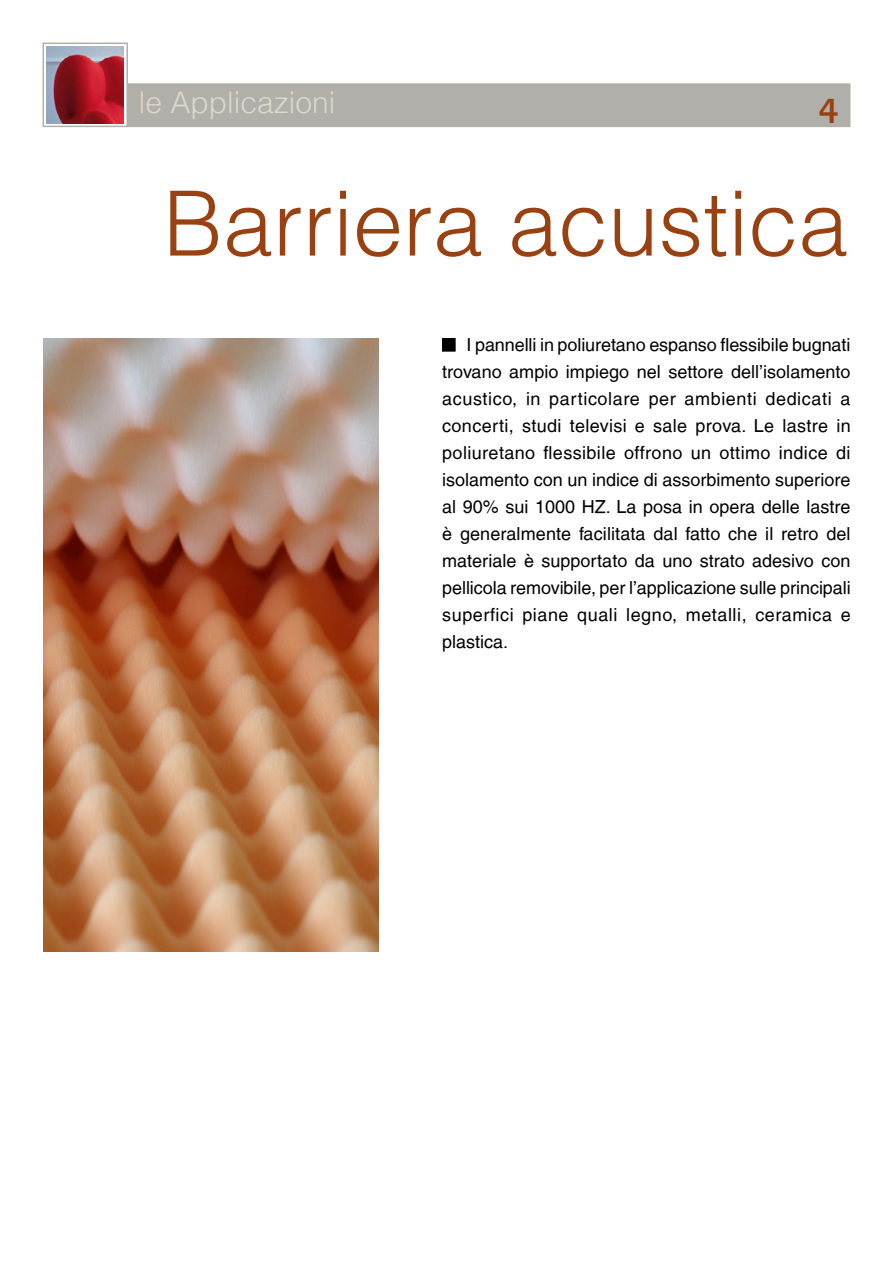
<style>
.page{position:relative;width:893px;height:1263px;background:#fff}
.page>*{position:absolute;margin:0;border:0;box-sizing:border-box;transform-origin:0 0}
.t1{font:300 90px "Helvetica LT";color:#994111}
.t2{font:36px "Aquiline Book Bold SWFTE";color:#994111}
.t3{font:300 30px "Helvetica LT";color:#ddd8c9}
.t4{font:18px/27px "Helvetica LT";letter-spacing:.03em;color:#000;text-align:justify}
</style>
<div class="page">
<div style="left:443px;top:339px;width:12px;height:12px;background:#000"></div>
<div style="left:442px;top:338px;width:14px;height:14px;border:2px solid #000"></div>
<div style="left:128px;top:83px;width:722px;height:44px;background:#b1afaa;border:2px solid #b1afaa"></div>
<svg style="left:43px;top:43px;width:85px;height:84px"></svg>
<img style="left:47px;top:47px;width:76px;height:76px">
<img style="left:43px;top:338px;width:335px;height:613px">
<h3 class="t3" style="left:139px;top:84px;width:198px">le Applicazioni</h3>
<h2 class="t2" style="left:818px;top:90px;width:23px">4</h2>
<h1 class="t1" style="left:163px;top:167px;width:687px">Barriera acustica</h1>
<p class="t4" style="left:442px;top:331px;width:410px;text-indent:24px">I pannelli in poliuretano espanso flessibile bugnati trovano ampio impiego nel settore dell’isolamento acustico, in particolare per ambienti dedicati a concerti, studi televisi e sale prova. Le lastre in poliuretano flessibile offrono un ottimo indice di isolamento con un indice di assorbimento superiore al 90% sui 1000 HZ. La posa in opera delle lastre è generalmente facilitata dal fatto che il retro del materiale è supportato da uno strato adesivo con pellicola removibile, per l’applicazione sulle principali superfici piane quali legno, metalli, ceramica e plastica.</p>
</div>
